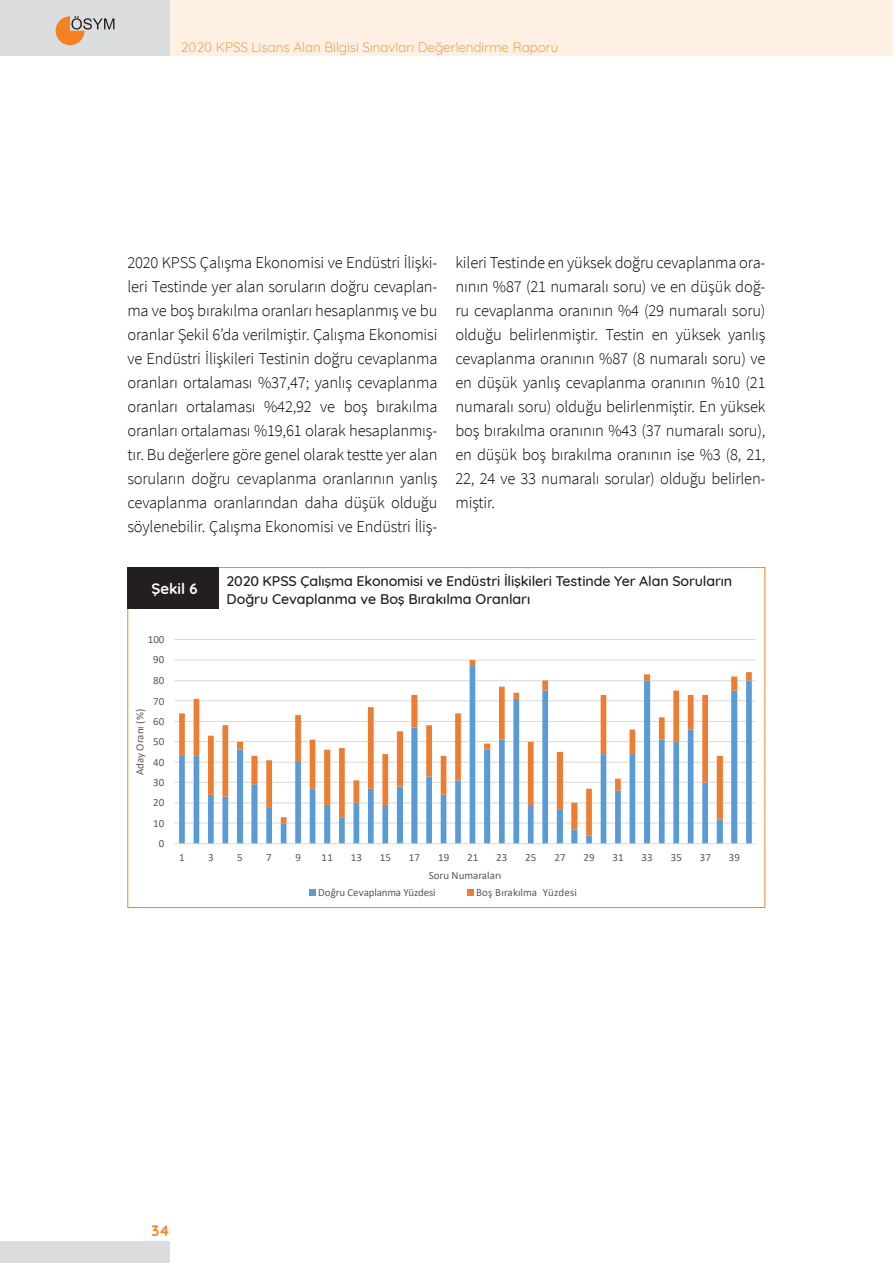
<style>
.page{position:relative;width:893px;height:1263px;background:#fff}
.page>*{position:absolute;margin:0;border:0;box-sizing:border-box;transform-origin:0 0}
.t1{font:300 16.5px/24px "Source Sans Pro";letter-spacing:-.01em;color:#000;text-align:justify}
.t2{font:700 15px "Quicksand";color:#fff}
.t3{font:700 15px "Quicksand";color:#f58220}
.t4{font:500 14.25px "Quicksand";letter-spacing:-.01em;color:#231f20}
.t5{font:300 13.5px "Quicksand";color:#f58220}
.t6{font:10.95px "Calibri";letter-spacing:.015em;color:#595959}
.t7{font:10.95px/16.6px "Calibri";letter-spacing:-.015em;color:#595959}
.t8{font:10.95px "Calibri";letter-spacing:-.005em;color:#595959}
</style>
<div class="page">
<div style="left:0;top:1242px;width:170px;height:21px;background:#dcdddf"></div>
<div style="left:170px;top:0;width:723px;height:56px;background:#fef0e2"></div>
<div style="left:0;top:0;width:170px;height:56px;background:#dcdddf"></div>
<svg style="left:56px;top:16px;width:58px;height:29px"></svg>
<div style="left:127px;top:567px;width:92px;height:42px;background:#231f20"></div>
<hr style="left:175px;top:823px;width:581px;height:1px;background:#d9d9d9">
<hr style="left:175px;top:803px;width:581px;height:1px;background:#d9d9d9">
<hr style="left:175px;top:782px;width:581px;height:1px;background:#d9d9d9">
<hr style="left:175px;top:762px;width:581px;height:1px;background:#d9d9d9">
<hr style="left:175px;top:741px;width:581px;height:1px;background:#d9d9d9">
<hr style="left:175px;top:721px;width:581px;height:1px;background:#d9d9d9">
<hr style="left:175px;top:700px;width:581px;height:1px;background:#d9d9d9">
<hr style="left:175px;top:680px;width:581px;height:1px;background:#d9d9d9">
<hr style="left:175px;top:660px;width:581px;height:1px;background:#d9d9d9">
<hr style="left:175px;top:639px;width:581px;height:1px;background:#d9d9d9">
<svg style="left:179px;top:836px;width:573px;height:7px"></svg>
<svg style="left:179px;top:660px;width:573px;height:176px"></svg>
<hr style="left:175px;top:843px;width:581px;height:1px;background:#d9d9d9">
<svg style="left:309px;top:889px;width:6px;height:6px"></svg>
<svg style="left:467px;top:889px;width:6px;height:6px"></svg>
<p class="t5" style="left:181px;top:37px;width:379px">2020 KPSS Lisans Alan Bilgisi Sınavları Değerlendirme Raporu</p>
<p class="t1" style="left:127px;top:250px;width:312px">2020 KPSS Çalışma Ekonomisi ve Endüstri İlişki&shy;leri Testinde yer alan soruların doğru cevaplan&shy;ma ve boş bırakılma oranları hesaplanmış ve bu oranlar Şekil 6’da verilmiştir. Çalışma Ekonomisi ve Endüstri İlişkileri Testinin doğru cevaplanma oranları ortalaması %37,47; yanlış cevaplanma oranları ortalaması %42,92 ve boş bırakılma oranları ortalaması %19,61 olarak hesaplanmış&shy;tır. Bu değerlere göre genel olarak testte yer alan soruların doğru cevaplanma oranlarının yanlış cevaplanma oranlarından daha düşük olduğu söylenebilir. Çalışma Ekonomisi ve Endüstri İliş-</p>
<p class="t1" style="left:455px;top:250px;width:312px">kileri Testinde en yüksek doğru cevaplanma ora&shy;nının %87 (21 numaralı soru) ve en düşük doğ&shy;ru cevaplanma oranının %4 (29 numaralı soru) olduğu belirlenmiştir. Testin en yüksek yanlış cevaplanma oranının %87 (8 numaralı soru) ve en düşük yanlış cevaplanma oranının %10 (21 numaralı soru) olduğu belirlenmiştir. En yüksek boş bırakılma oranının %43 (37 numaralı soru), en düşük boş bırakılma oranının ise %3 (8, 21, 22, 24 ve 33 numaralı sorular) olduğu belirlen&shy;miştir.</p>
<p class="t2" style="left:151px;top:576px;width:48px">Şekil 6</p>
<p class="t6" style="left:148px;top:632px;width:18px">100</p>
<p class="t6" style="left:153px;top:652px;width:13px">90</p>
<p class="t6" style="left:153px;top:673px;width:13px">80</p>
<p class="t8" style="left:132px;top:775px;width:67px;rotate:-90deg">Aday Oranı (%)</p>
<p class="t6" style="left:153px;top:693px;width:13px">70</p>
<p class="t6" style="left:153px;top:713px;width:13px">60</p>
<p class="t6" style="left:153px;top:734px;width:13px">50</p>
<p class="t6" style="left:153px;top:754px;width:13px">40</p>
<p class="t6" style="left:153px;top:775px;width:13px">30</p>
<p class="t6" style="left:153px;top:795px;width:13px">20</p>
<p class="t6" style="left:153px;top:816px;width:13px">10</p>
<p class="t6" style="left:159px;top:836px;width:7px">0</p>
<p class="t4" style="left:226px;top:570px;width:507px">2020 KPSS Çalışma Ekonomisi ve Endüstri İlişkileri Testinde Yer Alan Soruların</p>
<p class="t4" style="left:226px;top:588px;width:305px">Doğru Cevaplanma ve Boş Bırakılma Oranları</p>
<p class="t6" style="left:179px;top:850px;width:7px">1</p>
<p class="t6" style="left:208px;top:850px;width:7px">3</p>
<p class="t6" style="left:237px;top:850px;width:7px">5</p>
<p class="t6" style="left:266px;top:850px;width:7px">7</p>
<p class="t6" style="left:295px;top:850px;width:7px">9</p>
<p class="t6" style="left:322px;top:850px;width:13px">11</p>
<p class="t6" style="left:351px;top:850px;width:13px">13</p>
<p class="t6" style="left:380px;top:850px;width:13px">15</p>
<p class="t6" style="left:409px;top:850px;width:13px">17</p>
<p class="t6" style="left:438px;top:850px;width:13px">19</p>
<p class="t6" style="left:467px;top:850px;width:13px">21</p>
<p class="t6" style="left:496px;top:850px;width:13px">23</p>
<p class="t6" style="left:525px;top:850px;width:13px">25</p>
<p class="t6" style="left:554px;top:850px;width:13px">27</p>
<p class="t6" style="left:583px;top:850px;width:13px">29</p>
<p class="t6" style="left:612px;top:850px;width:13px">31</p>
<p class="t6" style="left:642px;top:850px;width:13px">33</p>
<p class="t6" style="left:671px;top:850px;width:13px">35</p>
<p class="t6" style="left:700px;top:850px;width:13px">37</p>
<p class="t6" style="left:729px;top:850px;width:13px">39</p>
<p class="t3" style="left:151px;top:1218px;width:20px">34</p>
<p class="t7" style="left:318px;top:867px;width:185px;text-indent:111px">Soru Numaraları<br>Doğru Cevaplanma Yüzdesi</p>
<p class="t6" style="left:476px;top:884px;width:103px">Boş Bırakılma Yüzdesi</p>
</div>
